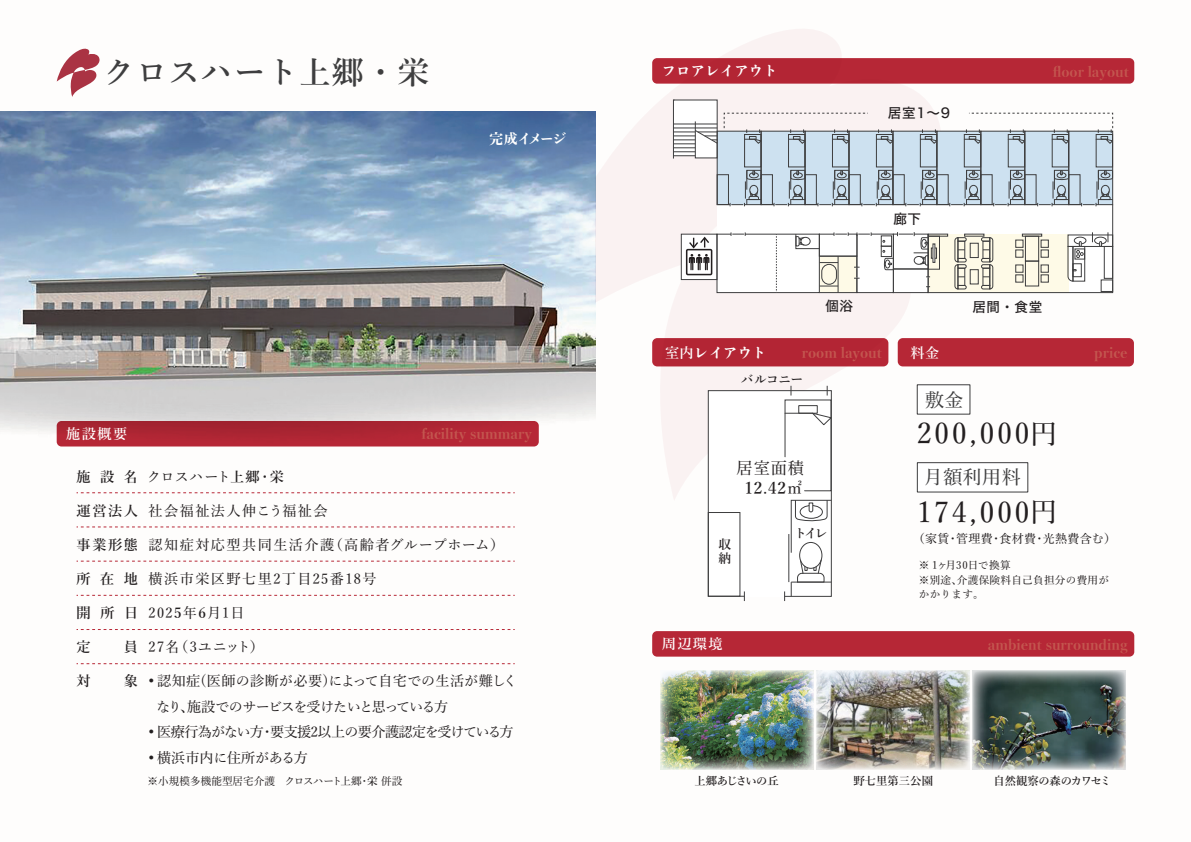
<style>
.page{position:relative;width:1191px;height:842px;background:#fff}
.page>*{position:absolute;margin:0;border:0;box-sizing:border-box;transform-origin:0 0}
.t1{font:600 31.9px "Yu Min";letter-spacing:.025em;color:#3e3e3f}
.t2{font:500 29px "Yu Min";letter-spacing:.1em;color:#231f20}
.t3{font:500 19px "Yu Min";letter-spacing:.025em;color:#3e3e3f}
.t4{font:500 16.3px/19.8px "Yu Min";color:#231f20;text-align:center}
.t5{font:800 14.2px "Yu Min";color:#c3564f}
.t6{font:500 14.2px "Yu Min";letter-spacing:.1em;color:#231f20}
.t7{font:500 14.2px/25.5px "Yu Min";letter-spacing:-.04em;color:#231f20}
.t8{font:500 14.2px "Yu Min";letter-spacing:-.055em;color:#231f20}
.t9{font:600 14.2px "Yu Min";letter-spacing:.39em;color:#231f20}
.t10{font:800 14.2px "Yu Min";letter-spacing:.025em;color:#fff}
.t11{font:500 14.2px "Yu Min";color:#231f20}
.t12{font:500 14.2px "Yu Min";letter-spacing:-.025em;color:#231f20}
.t13{font:600 14.2px "Yu Min";letter-spacing:.1em;color:#fff}
.t14{font:500 14.2px "Yu Min";letter-spacing:.065em;color:#231f20}
.t15{font:13.6px "Hira Kaku Std N W5";letter-spacing:.04em;color:#231f20}
.t16{font:600 12.8px/13.4px "Yu Min";letter-spacing:-.05em;color:#231f20}
.t17{font:500 12px "Yu Min";letter-spacing:.025em;color:#231f20}
.t18{font:600 11.3px "Yu Min";letter-spacing:-.02em;color:#231f20}
.t19{font:600 11.3px "Yu Min";letter-spacing:-.04em;color:#231f20}
.t20{font:600 11.3px "Yu Min";color:#231f20}
.t21{font:500 10.6px/14.2px "Yu Min";letter-spacing:.01em;color:#231f20}
.s1{font-weight:600}
.s2{font-size:27px}
</style>
<div class="page">
<svg style="left:652px;top:353px;width:265px;height:147px"></svg>
<svg style="left:595px;top:29px;width:355px;height:324px;fill:#faf2f2"></svg>
<img style="left:0;top:111px;width:595px;height:336px">
<div style="left:652px;top:631px;width:482px;height:26px;background:#b72837;border-radius:5px"></div>
<div style="left:897px;top:338px;width:237px;height:28px;background:#b72837;border-radius:5px"></div>
<div style="left:917px;top:384px;width:53px;height:30px;background:#fff;border:1px solid #3e3e3f"></div>
<div style="left:917px;top:462px;width:111px;height:30px;background:#fff;border:1px solid #3e3e3f"></div>
<svg style="left:673px;top:99px;width:440px;height:194px"></svg>
<svg style="left:57px;top:48px;width:43px;height:49px"></svg>
<div style="left:652px;top:58px;width:482px;height:26px;background:#b72837;border-radius:5px"></div>
<div style="left:652px;top:338px;width:236px;height:28px;background:#b72837;border-radius:5px"></div>
<div style="left:57px;top:421px;width:482px;height:25px;background:#b72837;border-radius:5px"></div>
<svg style="left:707px;top:386px;width:125px;height:215px"></svg>
<img style="left:660px;top:671px;width:154px;height:98px">
<img style="left:816px;top:671px;width:153px;height:98px">
<img style="left:972px;top:671px;width:154px;height:98px">
<svg style="left:77px;top:492px;width:438px;height:1px"></svg>
<svg style="left:77px;top:527px;width:438px;height:1px"></svg>
<svg style="left:77px;top:561px;width:438px;height:1px"></svg>
<svg style="left:77px;top:595px;width:438px;height:1px"></svg>
<svg style="left:77px;top:629px;width:438px;height:1px"></svg>
<svg style="left:77px;top:663px;width:438px;height:1px"></svg>
<h1 class="t1" style="left:103px;top:54px;width:328px">クロスハート上郷・栄</h1>
<p class="t15" style="left:289px;top:80px;width:71px">居間・食堂</p>
<p class="t10" style="left:489px;top:128px;width:79px">完成イメージ</p>
<p class="t13" style="left:66px;top:426px;width:62px">施設概要</p>
<p class="t5" style="left:421px;top:423px;width:112px">facility summary</p>
<p class="t9" style="left:77px;top:468px;width:63px">施設名</p>
<p class="t9" style="left:77px;top:502px;width:63px">運営法人</p>
<p class="t9" style="left:77px;top:536px;width:63px">事業形態</p>
<p class="t9" style="left:77px;top:570px;width:63px">所在地</p>
<p class="t9" style="left:77px;top:604px;width:63px">開所日</p>
<p class="t9" style="left:77px;top:638px;width:16px">定</p>
<p class="t9" style="left:124px;top:638px;width:16px">員</p>
<p class="t9" style="left:77px;top:672px;width:16px">対</p>
<p class="t9" style="left:124px;top:672px;width:16px">象</p>
<p class="t11" style="left:147px;top:463px;width:138px">クロスハート<span class="s1">上郷</span>・<span class="s1">栄</span></p>
<p class="t6" style="left:149px;top:497px;width:181px">社会福祉法人伸こう福祉会</p>
<p class="t6" style="left:149px;top:531px;width:357px">認知症対応型共同生活介護（高齢者グループホーム）</p>
<p class="t6" style="left:149px;top:565px;width:229px">横浜市栄区野七里2丁目25番18号</p>
<p class="t11" style="left:149px;top:599px;width:97px">202<span class="s1">5</span>年<span class="s1">6</span>月1日</p>
<p class="t14" style="left:149px;top:633px;width:117px">27名（3ユニット）</p>
<p class="t7" style="left:156px;top:667px;width:363px;text-indent:-8px">• 認知症(医師の診断が必要)によって自宅での生活が難しくなり、施設でのサービスを受けたいと思っている方</p>
<p class="t8" style="left:149px;top:719px;width:366px">• 医療行為がない方・要支援2以上の要介護認定を受けている方</p>
<p class="t12" style="left:149px;top:744px;width:161px">• 横浜市内に住所がある方</p>
<p class="t21" style="left:148px;top:773px;width:256px">※小規模多機能型居宅介護　クロスハート上郷・<span class="s1">栄</span> 併設</p>
<p class="t10" style="left:662px;top:60px;width:117px">フロアレイアウト</p>
<p class="t5" style="left:1052px;top:61px;width:78px">floor layout</p>
<p class="t15" style="left:888px;top:103px;width:64px">居室1～9</p>
<p class="t15" style="left:893px;top:209px;width:29px">廊下</p>
<p class="t15" style="left:825px;top:295px;width:29px">個浴</p>
<p class="t10" style="left:665px;top:341px;width:103px"><span class="s1">室内</span>レイアウト</p>
<p class="t5" style="left:802px;top:341px;width:82px">room layout</p>
<p class="t16" style="left:741px;top:373px;width:63px">バルコニー</p>
<p class="t4" style="left:736px;top:457px;width:69px">居室面積<br><span class="s1">12</span>.<span class="s1">42</span>㎡</p>
<p class="t16" style="left:718px;top:538px;width:14px">収納</p>
<p class="t16" style="left:794px;top:527px;width:35px">トイレ</p>
<p class="t13" style="left:910px;top:344px;width:30px">料金</p>
<p class="t15" style="left:972px;top:297px;width:71px">居間・食堂</p>
<p class="t5" style="left:1094px;top:341px;width:35px">price</p>
<h3 class="t3" style="left:925px;top:382px;width:40px">敷金</h3>
<h2 class="t2" style="left:917px;top:407px;width:141px">200,000<span class="s2">円</span></h2>
<h3 class="t3" style="left:924px;top:460px;width:98px">月額利用料</h3>
<h2 class="t2" style="left:917px;top:486px;width:141px">174,000<span class="s2">円</span></h2>
<p class="t17" style="left:912px;top:528px;width:205px">（家賃・管理費・食材費・光熱費含む）</p>
<p class="t21" style="left:918px;top:557px;width:192px">※ 1ヶ月30日で換算<br>※別途、介護保険料自己負担分の費用がかかります。</p>
<p class="t13" style="left:662px;top:636px;width:62px">周辺環境</p>
<p class="t5" style="left:988px;top:634px;width:141px">ambient surrounding</p>
<p class="t19" style="left:694px;top:775px;width:86px">上郷あじさいの丘</p>
<p class="t20" style="left:853px;top:775px;width:81px">野七里第三公園</p>
<p class="t18" style="left:993px;top:775px;width:119px">自然観察の森のカワセミ</p>
</div>
